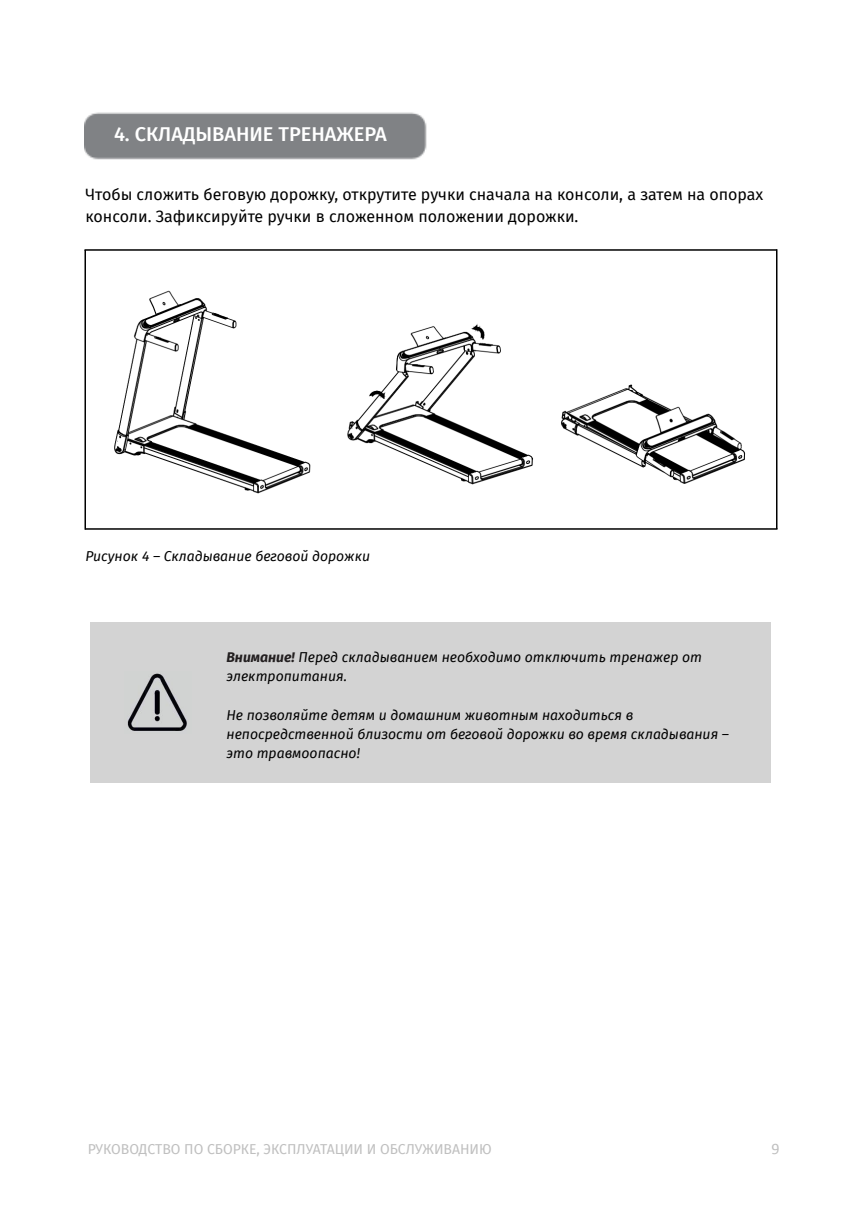
<style>
.page{position:relative;width:862px;height:1214px;background:#fff}
.page>*{position:absolute;margin:0;border:0;box-sizing:border-box;transform-origin:0 0}
.t1{font:500 20px "Fira Sans";color:#fff}
.t2{font:16px/22px "Fira Sans";color:#000}
.t3{font:16px "Calibri";color:#bfbfbf}
.t4{font:italic 14px/19.4px "Fira Sans";color:#000}
.t5{font:14px "Fira Sans";color:#bfbfbf}
.s1{font-weight:700;color:#231f20}
</style>
<div class="page">
<img style="left:84px;top:112px;width:343px;height:48px">
<div style="left:90px;top:623px;width:136px;height:160px;background:#d3d3d3"></div>
<div style="left:226px;top:623px;width:545px;height:160px;background:#d3d3d3"></div>
<img style="left:114px;top:290px;width:632px;height:204px">
<hr style="left:84px;top:249px;width:693px;height:2px;background:#000">
<hr style="left:776px;top:249px;width:2px;height:280px;background:#000">
<hr style="left:85px;top:528px;width:693px;height:2px;background:#000">
<hr style="left:84px;top:250px;width:2px;height:280px;background:#000">
<img style="left:127px;top:673px;width:60px;height:58px">
<h1 class="t1" style="left:114px;top:122px;width:274px">4. СКЛАДЫВАНИЕ ТРЕНАЖЕРА</h1>
<p class="t2" style="left:86px;top:184px;width:679px">Чтобы сложить беговую дорожку, открутите ручки сначала на консоли, а затем на опорах консоли. Зафиксируйте ручки в сложенном положении дорожки.</p>
<p class="t4" style="left:86px;top:547px;width:286px">Рисунок 4 – Складывание беговой дорожки</p>
<p class="t4" style="left:226px;top:647px;width:477px"><span class="s1">Внимание!</span> Перед складыванием необходимо отключить тренажер от электропитания.</p>
<p class="t4" style="left:226px;top:705px;width:504px">Не позволяйте детям и домашним животным находиться в непосредственной близости от беговой дорожки во время складывания – это травмоопасно!</p>
<p class="t5" style="left:88px;top:1141px;width:405px">РУКОВОДСТВО ПО СБОРКЕ, ЭКСПЛУАТАЦИИ И ОБСЛУЖИВАНИЮ</p>
<p class="t3" style="left:771px;top:1142px;width:10px">9</p>
</div>
